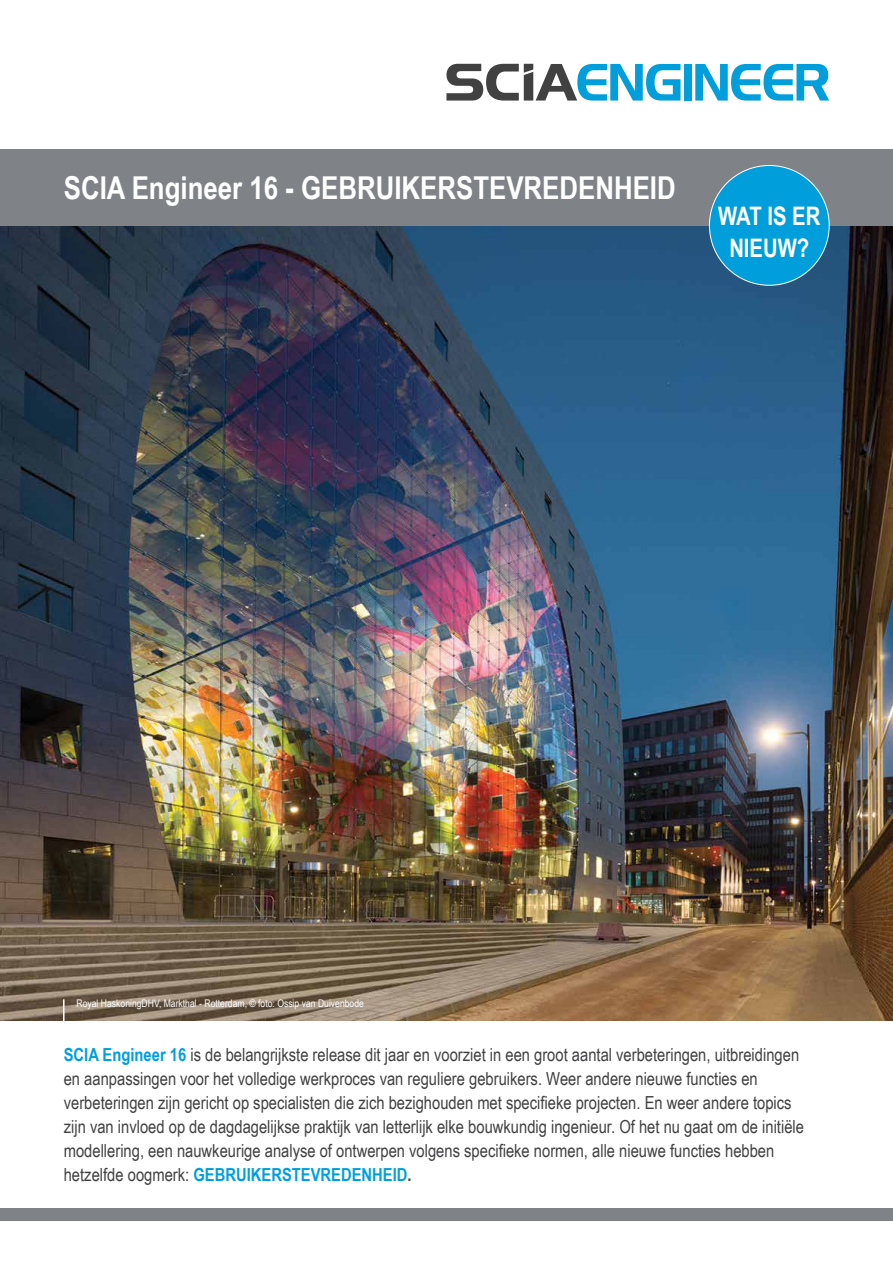
<style>
.page{position:relative;width:893px;height:1263px;background:#fff}
.page>*{position:absolute;margin:0;border:0;box-sizing:border-box;transform-origin:0 0}
.t1{font:700 31.5px "Arial Narrow";color:#fff}
.t2{font:700 25.5px/31.5px "Arial Narrow";color:#fff;text-align:center}
.t3{font:18px/24px "Arial Narrow";color:#414042}
.t4{font:10.5px "Arial Narrow";color:#fff}
.s1{font-weight:700;color:#009fdb}
.s2{font-weight:700}
</style>
<div class="page">
<img style="left:0;top:225px;width:893px;height:795px">
<div style="left:684px;top:64px;width:7px;height:37px;background:#009fdb"></div>
<svg style="left:695px;top:64px;width:134px;height:37px"></svg>
<svg style="left:446px;top:64px;width:234px;height:37px"></svg>
<hr style="left:63px;top:999px;width:2px;height:26px;background:#fff">
<div style="left:0;top:149px;width:893px;height:76px;background:#7f8387"></div>
<div style="left:0;top:1208px;width:893px;height:12px;background:#7f8387"></div>
<div style="left:709px;top:165px;width:120px;height:120px;background:#009fdb;border-radius:50%"></div>
<h1 class="t1" style="left:64px;top:164px;width:613px">SCIA Engineer 16 - GEBRUIKERSTEVREDENHEID</h1>
<h2 class="t2" style="left:718px;top:199px;width:104px">WAT IS ER<br>NIEUW?</h2>
<p class="t4" style="left:77px;top:995px;width:289px">Royal HaskoningDHV, Markthal - Rotterdam, © foto: Ossip van Duivenbode</p>
<p class="t3" style="left:64px;top:1042px;width:742px"><span class="s1">SCIA Engineer 16</span> is de belangrijkste release dit jaar en voorziet in een groot aantal verbeteringen, uitbreidingen en aanpassingen voor het volledige werkproces van reguliere gebruikers. Weer andere nieuwe functies en verbeteringen zijn gericht op specialisten die zich bezighouden met specifieke projecten. En weer andere topics zijn van invloed op de dagdagelijkse praktijk van letterlijk elke bouwkundig ingenieur. Of het nu gaat om de initiële modellering, een nauwkeurige analyse of ontwerpen volgens specifieke normen, alle nieuwe functies hebben hetzelfde oogmerk: <span class="s1">GEBRUIKERSTEVREDENHEID</span><span class="s2">.</span></p>
</div>
